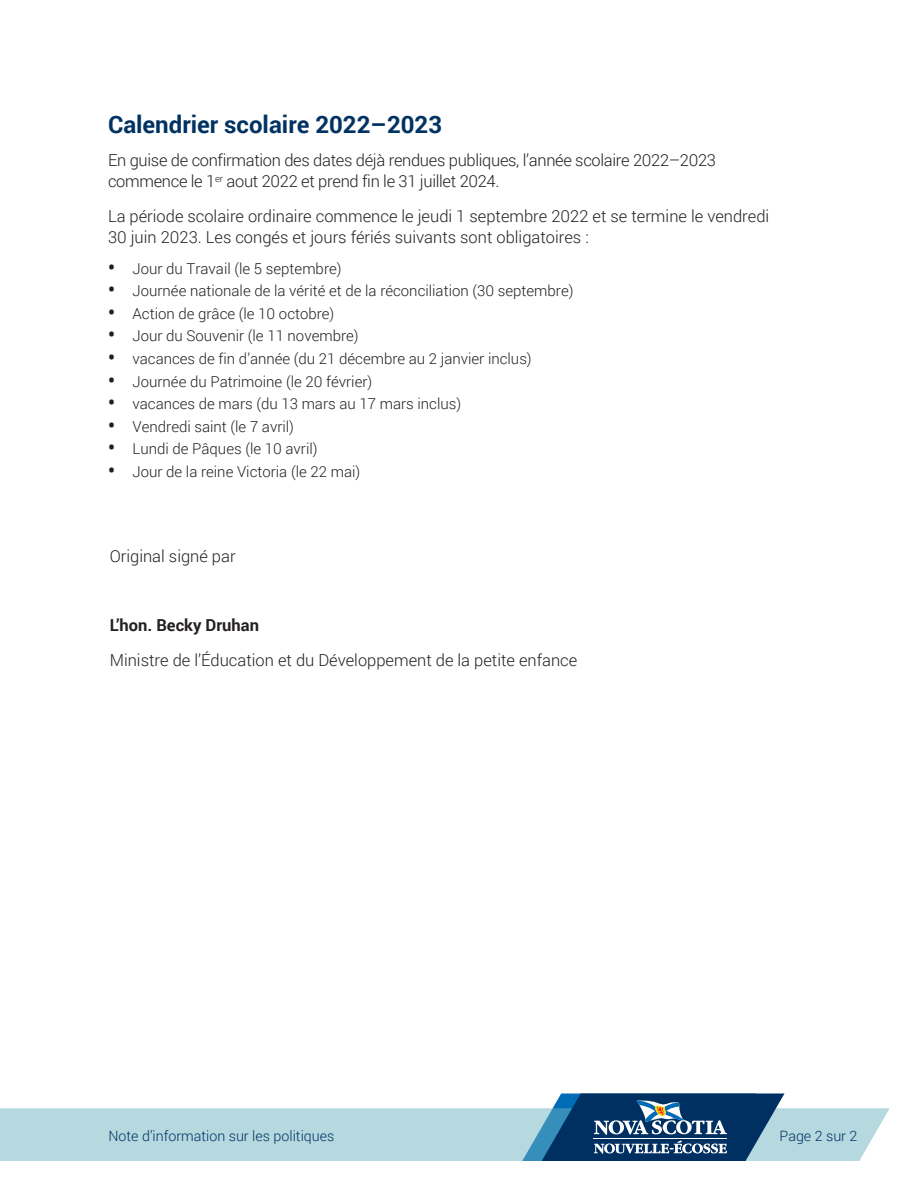
<style>
.page{position:relative;width:918px;height:1188px;background:#fff}
.page>*{position:absolute;margin:0;border:0;box-sizing:border-box;transform-origin:0 0}
._02_Body_text{font:700 24px "Roboto";color:#003262}
._02_Body_text-2{font:300 16.5px/21px "Roboto";color:#231f20}
._02_Body_text-3{font:300 16.5px/21px "Roboto";letter-spacing:-.02em;color:#231f20}
.t1{font:300 15px "Roboto";color:#231f20}
.t2{font:300 14.25px "Roboto";color:#003062}
.s1{font-weight:700;font-size:19.05px}
.s2{font-weight:700}
</style>
<div class="page">
<div style="left:0;top:1108px;width:890px;height:53px;background:#b6d9e0"></div>
<svg style="left:522px;top:1094px;width:263px;height:67px;background:#3d698e"></svg>
<hr style="left:594px;top:1139px;width:133px;height:1px;background:#fff">
<p class="_02_Body_text" style="left:108px;top:108px;width:336px">Calendrier scolaire 2022–2023</p>
<p class="_02_Body_text-3" style="left:108px;top:150px;width:610px">En guise de confirmation des dates déjà rendues publiques, l’année scolaire 2022–2023 commence le 1<sup>er</sup> aout 2022 et prend fin le 31 juillet 2024.</p>
<p class="_02_Body_text-2" style="left:108px;top:205px;width:663px">La période scolaire ordinaire commence le jeudi 1 septembre 2022 et se termine le vendredi<br>30 juin 2023. Les congés et jours fériés suivants sont obligatoires :</p>
<p class="t1" style="left:108px;top:258px;width:235px"><span class="s1">•</span> Jour du Travail (le 5 septembre)</p>
<p class="t1" style="left:108px;top:281px;width:467px"><span class="s1">•</span> Journée nationale de la vérité et de la réconciliation (30 septembre)</p>
<p class="t1" style="left:108px;top:303px;width:228px"><span class="s1">•</span> Action de grâce (le 10 octobre)</p>
<p class="t1" style="left:108px;top:326px;width:252px"><span class="s1">•</span> Jour du Souvenir (le 11 novembre)</p>
<p class="t1" style="left:108px;top:348px;width:425px"><span class="s1">•</span> vacances de fin d’année (du 21 décembre au 2 janvier inclus)</p>
<p class="t1" style="left:108px;top:371px;width:266px"><span class="s1">•</span> Journée du Patrimoine (le 20 février)</p>
<p class="t1" style="left:108px;top:393px;width:355px"><span class="s1">•</span> vacances de mars (du 13 mars au 17 mars inclus)</p>
<p class="t1" style="left:108px;top:416px;width:188px"><span class="s1">•</span> Vendredi saint (le 7 avril)</p>
<p class="t1" style="left:108px;top:439px;width:211px"><span class="s1">•</span> Lundi de Pâques (le 10 avril)</p>
<p class="t1" style="left:108px;top:461px;width:254px"><span class="s1">•</span> Jour de la reine Victoria (le 22 mai)</p>
<p class="_02_Body_text-2" style="left:110px;top:545px;width:127px">Original signé par</p>
<p class="_02_Body_text-2" style="left:110px;top:607px;width:469px;line-height:34.5px"><span class="s2">L’hon.</span> <span class="s2">Becky Druhan<br></span>Ministre de l’Éducation et du Développement de la petite enfance</p>
<p class="t2" style="left:109px;top:1126px;width:227px">Note d’information sur les politiques</p>
<p class="t2" style="left:780px;top:1126px;width:79px">Page 2 sur 2</p>
</div>
